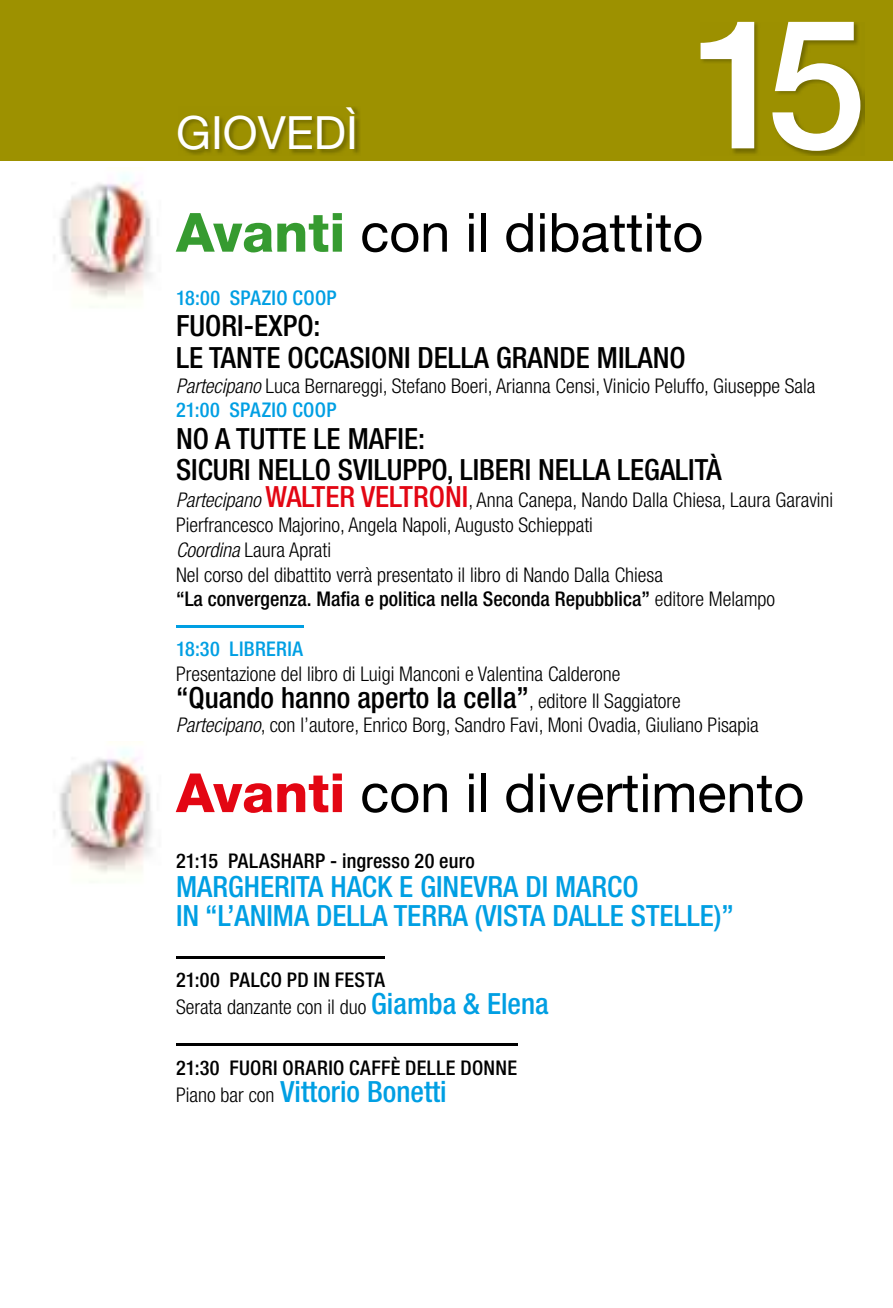
<style>
.page{position:relative;width:893px;height:1308px;background:#fff}
.page>*{position:absolute;margin:0;border:0;box-sizing:border-box;transform-origin:0 0}
.t1{font:500 180.67px "Helvetica Neue LT Std";color:#fff}
.t2{font:54px "Helvetica Neue LT Std";color:#000}
.t3{font:45.9px "Helvetica Neue LT Std";color:#fff}
.t4{font:500 condensed 29.25px/31.5px "Helvetica Neue LT Std";color:#000}
.t5{font:500 condensed 29.25px/29.2px "Helvetica Neue LT Std";color:#009fe3}
.t6{font:300 condensed 20.25px/24.8px "Helvetica Neue LT Std";color:#000}
.t7{font:500 condensed 20.25px "Helvetica Neue LT Std";letter-spacing:.015em;color:#000}
.t8{font:500 condensed 20.25px "Helvetica Neue LT Std";letter-spacing:.015em;color:#009fe3}
.s1{font-weight:800;color:#369b30}
.s2{font-style:italic}
.s3{font-weight:500;color:#009fe3}
.s4{font-weight:500;font-size:29.25px;color:#e30613}
.s5{font-weight:500}
.s6{font-weight:300;font-size:20.25px}
.s7{font-weight:800;color:#e30613}
.s8{font-weight:500;font-size:29.25px;color:#009fe3}
.s9{font-weight:300;font-size:20.25px;color:#000}
</style>
<div class="page">
<img style="left:54px;top:174px;width:98px;height:125px">
<hr style="left:176px;top:956px;width:209px;height:2px;background:#000">
<hr style="left:176px;top:1043px;width:341px;height:3px;background:#000">
<img style="left:54px;top:749px;width:98px;height:125px">
<hr style="left:176px;top:625px;width:127px;height:2px;background:#009fe3">
<div style="left:0;top:0;width:893px;height:160px;background:#9d9100"></div>
<img style="left:179px;top:107px;width:181px;height:48px">
<img style="left:701px;top:23px;width:163px;height:133px">
<h3 class="t3" style="left:176px;top:105px;width:183px">gIoVEDÌ</h3>
<h1 class="t1" style="left:691px;top:-24px;width:177px">15</h1>
<h2 class="t2" style="left:176px;top:200px;width:529px"><span class="s1">Avanti</span> con il dibattito</h2>
<p class="t8" style="left:176px;top:285px;width:162px">18:00 SPAZIO COOP</p>
<h3 class="t4" style="left:176px;top:310px;width:511px">FUORI-EXPO:<br>LE TANTE OCCASIONI DELLA GRANDE MILANO</h3>
<p class="t6" style="left:176px;top:373px;width:641px"><span class="s2">Partecipano</span> Luca Bernareggi, Stefano Boeri, Arianna Censi, Vinicio Peluffo, Giuseppe Sala<br><span class="s3">21:00 SPAZIO COOP</span></p>
<h3 class="t4" style="left:176px;top:422px;width:547px">NO A TUTTE LE MAFIE:<br>SICURI NELLO SVILUPPO, LIBERI NELLA LEGALITÀ</h3>
<p class="t6" style="left:176px;top:487px;width:659px"><span class="s2">Partecipano</span> <span class="s4">WALTER VELTRONI</span>, Anna Canepa, Nando Dalla Chiesa, Laura Garavini Pierfrancesco Majorino, Angela Napoli, Augusto Schieppati<br><span class="s2">Coordina</span> Laura Aprati<br>Nel corso del dibattito verrà presentato il libro di Nando Dalla Chiesa<br><span class="s5">“La convergenza. Mafia e politica nella Seconda Repubblica”</span> editore Melampo</p>
<p class="t8" style="left:176px;top:636px;width:129px">18:30 LIBRERIA</p>
<p class="t6" style="left:176px;top:661px;width:446px">Presentazione del libro di Luigi Manconi e Valentina Calderone</p>
<h3 class="t4" style="left:176px;top:681px;width:506px">“Quando hanno aperto la cella”<span class="s6">, editore Il Saggiatore</span></h3>
<p class="t6" style="left:176px;top:712px;width:584px"><span class="s2">Partecipano</span>, con l’autore, Enrico Borg, Sandro Favi, Moni Ovadia, Giuliano Pisapia</p>
<h2 class="t2" style="left:176px;top:760px;width:630px"><span class="s7">Avanti</span> con il divertimento</h2>
<p class="t7" style="left:176px;top:848px;width:300px">21:15 PALASHARP - ingresso 20 euro</p>
<h3 class="t5" style="left:176px;top:871px;width:559px">MARGHERITA HACK E GINEVRA DI MARCO<br>IN “L’ANIMA DELLA TERRA (VISTA DALLE STELLE)”</h3>
<p class="t6" style="left:176px;top:966px;width:374px;line-height:27px"><span class="s5">21:00 PALCO PD IN FESTA<br></span>Serata danzante con il duo <span class="s8">Giamba &amp; Elena</span></p>
<p class="t7" style="left:176px;top:1055px;width:343px">21:30 FUORI ORARIO CAFFÈ DELLE DONNE</p>
<h3 class="t5" style="left:176px;top:1076px;width:272px"><span class="s9">Piano bar con</span> Vittorio Bonetti</h3>
</div>
